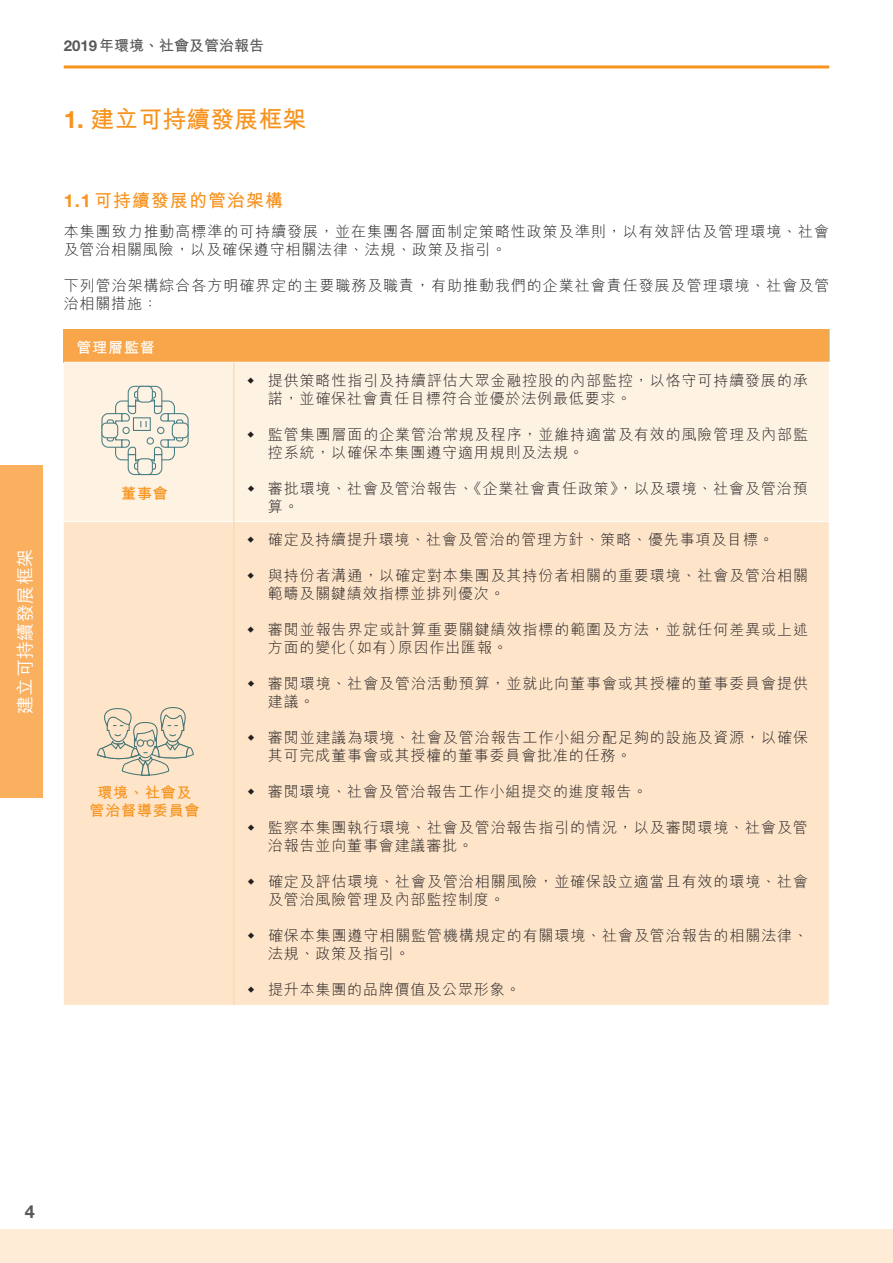
<style>
.page{position:relative;width:893px;height:1263px;background:#fff}
.page>*{position:absolute;margin:0;border:0;box-sizing:border-box;transform-origin:0 0}
.t1{font:700 24px "M Hei HK";color:#f7931d}
.t2{font:700 18px "M Hei HK";letter-spacing:.055em;color:#f7931d}
.t3{font:500 18px "M Hei HK";letter-spacing:.02em;color:#fff}
.t4{font:700 18px "Helvetica Neue LT Std";color:#57585a}
.t5{font:300 15px/18px "M Hei HK";letter-spacing:.06em;color:#231f20}
.t6{font:700 15px/18px "M Hei HK";letter-spacing:.055em;color:#f7931d;text-align:center}
.t7{font:700 15px "M Hei HK";color:#57585a}
.t8{font:700 15px "M Hei HK";letter-spacing:.055em;color:#fff}
.s1{font-family:"Helvetica Neue LT Std"}
</style>
<div class="page">
<hr style="left:64px;top:65px;width:765px;height:3px;background:#f7931d">
<div style="left:0;top:1229px;width:893px;height:34px;background:#feecd7"></div>
<div style="left:0;top:465px;width:43px;height:333px;background:#fab05f"></div>
<div style="left:64px;top:329px;width:765px;height:33px;background:#f9a64a"></div>
<div style="left:64px;top:363px;width:765px;height:158px;background:#fef2e3"></div>
<div style="left:64px;top:522px;width:765px;height:483px;background:#fee5ca"></div>
<hr style="left:829px;top:329px;width:1px;height:33px;background:#95cf9c">
<hr style="left:233px;top:363px;width:1px;height:159px;background:#fdd5a8">
<hr style="left:233px;top:522px;width:1px;height:483px;background:#fdd5a8">
<svg style="left:101px;top:385px;width:88px;height:91px;background:#e5e2d6"></svg>
<div style="left:147px;top:437px;width:7px;height:8px;border:1px solid #186478;border-radius:50%"></div>
<div style="left:158px;top:427px;width:6px;height:7px;background:#fef2e3;border-radius:50%"></div>
<div style="left:157px;top:427px;width:7px;height:7px;border:1px solid #186478;border-radius:50%"></div>
<div style="left:123px;top:427px;width:6px;height:7px;background:#fef2e3;border-radius:50%"></div>
<div style="left:122px;top:427px;width:8px;height:7px;border:1px solid #186478;border-radius:50%"></div>
<svg style="left:96px;top:706px;width:98px;height:74px;background:#e4d5be"></svg>
<svg style="left:248px;top:377px;width:6px;height:7px"></svg>
<svg style="left:248px;top:431px;width:6px;height:7px"></svg>
<svg style="left:248px;top:485px;width:6px;height:7px"></svg>
<svg style="left:248px;top:537px;width:6px;height:6px"></svg>
<svg style="left:248px;top:573px;width:6px;height:6px"></svg>
<svg style="left:248px;top:627px;width:6px;height:6px"></svg>
<svg style="left:248px;top:681px;width:6px;height:6px"></svg>
<svg style="left:248px;top:735px;width:6px;height:6px"></svg>
<svg style="left:248px;top:789px;width:6px;height:6px"></svg>
<svg style="left:248px;top:825px;width:6px;height:6px"></svg>
<svg style="left:248px;top:879px;width:6px;height:6px"></svg>
<svg style="left:248px;top:933px;width:6px;height:6px"></svg>
<svg style="left:248px;top:987px;width:6px;height:6px"></svg>
<p class="t3" style="left:12px;top:714px;width:166px;rotate:-90deg">建立可持續發展框架</p>
<p class="t7" style="left:64px;top:35px;width:202px"><span class="s1">2019</span>年環境、社會及管治報告</p>
<h1 class="t1" style="left:64px;top:101px;width:244px"><span class="s1">1.</span> 建立可持續發展框架</h1>
<p class="t2" style="left:64px;top:188px;width:221px"><span class="s1">1.1</span> 可持續發展的管治架構</p>
<p class="t5" style="left:64px;top:222px;width:767px">本集團致力推動高標準的可持續發展，並在集團各層面制定策略性政策及準則，以有效評估及管理環境、社會及管治相關風險，以及確保遵守相關法律、法規、政策及指引。</p>
<p class="t5" style="left:64px;top:276px;width:767px">下列管治架構綜合各方明確界定的主要職務及職責，有助推動我們的企業社會責任發展及管理環境、社會及管治相關措施：</p>
<p class="t8" style="left:77px;top:336px;width:80px">管理層監督</p>
<p class="t6" style="left:121px;top:483px;width:48px">董事會</p>
<p class="t6" style="left:90px;top:782px;width:112px">環境、社會及管治督導委員會</p>
<p class="t5" style="left:268px;top:371px;width:542px">提供策略性指引及持續評估大眾金融控股的內部監控，以恪守可持續發展的承諾，並確保社會責任目標符合並優於法例最低要求。</p>
<p class="t5" style="left:268px;top:425px;width:542px">監管集團層面的企業管治常規及程序，並維持適當及有效的風險管理及內部監控系統，以確保本集團遵守適用規則及法規。</p>
<p class="t5" style="left:268px;top:479px;width:541px">審批環境、社會及管治報告、《企業社會責任政策》，以及環境、社會及管治預算。</p>
<p class="t5" style="left:268px;top:530px;width:508px">確定及持續提升環境、社會及管治的管理方針、策略、優先事項及目標。</p>
<p class="t5" style="left:268px;top:566px;width:542px">與持份者溝通，以確定對本集團及其持份者相關的重要環境、社會及管治相關範疇及關鍵績效指標並排列優次。</p>
<p class="t5" style="left:268px;top:620px;width:542px">審閱並報告界定或計算重要關鍵績效指標的範圍及方法，並就任何差異或上述方面的變化（如有）原因作出匯報。</p>
<p class="t5" style="left:268px;top:674px;width:542px">審閱環境、社會及管治活動預算，並就此向董事會或其授權的董事委員會提供建議。</p>
<p class="t5" style="left:268px;top:728px;width:542px">審閱並建議為環境、社會及管治報告工作小組分配足夠的設施及資源，以確保其可完成董事會或其授權的董事委員會批准的任務。</p>
<p class="t5" style="left:268px;top:782px;width:381px">審閱環境、社會及管治報告工作小組提交的進度報告。</p>
<p class="t5" style="left:268px;top:818px;width:541px">監察本集團執行環境、社會及管治報告指引的情況，以及審閱環境、社會及管治報告並向董事會建議審批。</p>
<p class="t5" style="left:268px;top:872px;width:541px">確定及評估環境、社會及管治相關風險，並確保設立適當且有效的環境、社會及管治風險管理及內部監控制度。</p>
<p class="t5" style="left:268px;top:926px;width:542px">確保本集團遵守相關監管機構規定的有關環境、社會及管治報告的相關法律、法規、政策及指引。</p>
<p class="t5" style="left:268px;top:980px;width:254px">提升本集團的品牌價值及公眾形象。</p>
<p class="t4" style="left:25px;top:1200px;width:12px">4</p>
</div>
